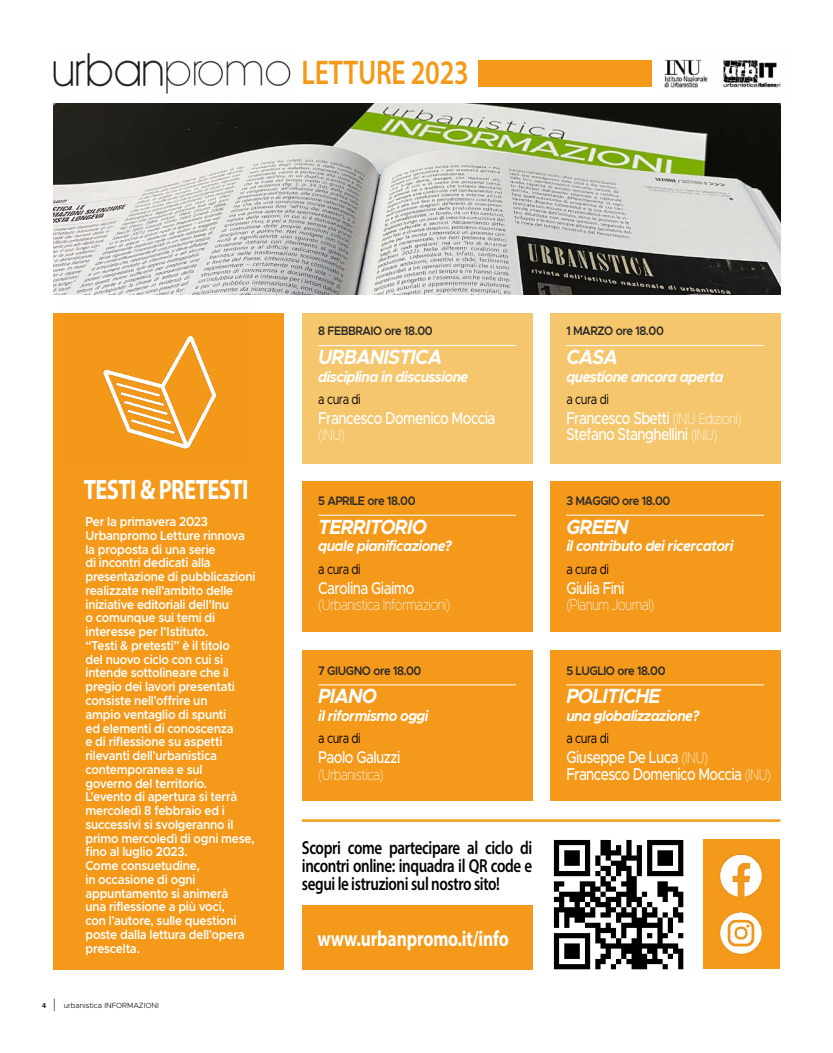
<style>
.page{position:relative;width:833px;height:1053px;background:#fff}
.page>*{position:absolute;margin:0;border:0;box-sizing:border-box;transform-origin:0 0}
.t1{font:600 34.38px "Myriad Pro";letter-spacing:-.01em;color:#f59918;scale:.8 1}
.t2{font:700 28.12px "Myriad Pro";letter-spacing:-.025em;color:#fff;scale:.8 1}
.t3{font:700 21.88px "Myriad Pro";letter-spacing:-.01em;color:#fff;scale:.8 1}
.t4{font:italic 700 20.62px "Metropolis";letter-spacing:-.04em;color:#fff;scale:.91 1}
.t5{font:600 18.75px/18px "Myriad Pro";letter-spacing:-.025em;color:#020203;text-align:justify;scale:.8 1}
.t6{font:500 17.25px/16.2px "Metropolis";letter-spacing:-.04em;color:#fff;scale:.8 1}
.t7{font:100 15.62px "Metropolis";letter-spacing:-.04em;color:#fff;scale:.8 1}
.t8{font:italic 700 15.12px "Metropolis";letter-spacing:-.04em;color:#fff;scale:.91 1}
.t9{font:14px "Metropolis";letter-spacing:-.04em;color:#000;scale:.8 1}
.t10{font:600 13px/13.8px "Metropolis";letter-spacing:-.015em;color:#fff;scale:.91 1}
.t11{font:600 12.38px "Metropolis";letter-spacing:-.04em;color:#282827;scale:.91 1}
.t12{font:300 7.5px "Metropolis";color:#000}
.s1{font-family:"Myriad Pro";font-weight:600}
.s2{font-family:"Myriad Pro";font-size:12.5px}
.s3{font-weight:100;font-size:15.62px}
</style>
<div class="page">
<img style="left:54px;top:104px;width:726px;height:190px">
<img style="left:54px;top:53px;width:237px;height:41px">
<div style="left:478px;top:60px;width:173px;height:27px;background:#f5991a"></div>
<div style="left:302px;top:313px;width:230px;height:150px;background:#f5c66c"></div>
<hr style="left:318px;top:345px;width:198px;height:1px;background:#fff">
<div style="left:302px;top:481px;width:230px;height:151px;background:#f5991a"></div>
<hr style="left:318px;top:514px;width:198px;height:1px;background:#fff">
<div style="left:302px;top:650px;width:230px;height:150px;background:#f5991a"></div>
<hr style="left:318px;top:684px;width:198px;height:1px;background:#fff">
<div style="left:550px;top:481px;width:230px;height:151px;background:#f5991a"></div>
<hr style="left:566px;top:514px;width:198px;height:1px;background:#fff">
<div style="left:550px;top:650px;width:230px;height:150px;background:#f5991a"></div>
<hr style="left:566px;top:684px;width:198px;height:1px;background:#fff">
<div style="left:550px;top:313px;width:230px;height:150px;background:#f5c66c"></div>
<hr style="left:566px;top:345px;width:198px;height:1px;background:#fff">
<div style="left:302px;top:905px;width:230px;height:64px;background:#f5991a"></div>
<hr style="left:302px;top:819px;width:478px;height:2px;background:#f5991a">
<div style="left:54px;top:313px;width:230px;height:656px;background:#f5991a"></div>
<img style="left:553px;top:839px;width:131px;height:131px">
<div style="left:703px;top:839px;width:77px;height:129px;background:#f5991a"></div>
<img style="left:719px;top:854px;width:44px;height:43px">
<img style="left:719px;top:912px;width:44px;height:43px">
<img style="left:62px;top:293px;width:189px;height:156px">
<img style="left:664px;top:59px;width:117px;height:29px">
<h1 class="t1" style="left:301px;top:51px;width:211px">LETTURE 2023</h1>
<h2 class="t2" style="left:84px;top:471px;width:208px">TESTI &amp; PRETESTI</h2>
<p class="t10" style="left:85px;top:514px;width:188px">Per la primavera 2023<br>Urbanpromo Letture rinnova la proposta di una serie<br>di incontri dedicati alla presentazione di pubblicazioni realizzate nell’ambito delle iniziative editoriali dell’Inu<br>o comunque sui temi di interesse per l’Istituto.<br>“Testi &amp; pretesti” è il titolo<br>del nuovo ciclo con cui si intende sottolineare che il pregio dei lavori presentati consiste nell’offrire un<br>ampio ventaglio di spunti<br>ed elementi di conoscenza<br>e di riflessione su aspetti rilevanti dell’urbanistica contemporanea e sul<br>governo del territorio.<br>L’evento di apertura si terrà mercoledì 8 febbraio ed i successivi si svolgeranno il primo mercoledì di ogni mese, fino al luglio 2023.<br>Come consuetudine,<br>in occasione di ogni appuntamento si animerà<br>una riflessione a più voci,<br>con l’autore, sulle questioni poste dalla lettura dell’opera prescelta.</p>
<p class="t12" style="left:42px;top:1000px;width:118px"><span class="s1">4</span> <span class="s2">|</span> urbanistica INFORMAZIONI</p>
<p class="t11" style="left:318px;top:323px;width:127px">8 FEBBRAIO ore 18.00</p>
<h3 class="t4" style="left:318px;top:344px;width:138px">URBANISTICA</h3>
<p class="t8" style="left:318px;top:367px;width:166px">disciplina in discussione</p>
<p class="t9" style="left:318px;top:390px;width:55px">a cura di</p>
<h3 class="t6" style="left:318px;top:410px;width:223px">Francesco Domenico Moccia</h3>
<p class="t7" style="left:318px;top:425px;width:35px">(INU)</p>
<p class="t11" style="left:318px;top:493px;width:108px">5 APRILE ore 18.00</p>
<h3 class="t4" style="left:318px;top:513px;width:121px">TERRITORIO</h3>
<p class="t8" style="left:318px;top:536px;width:148px">quale pianificazione?</p>
<p class="t9" style="left:318px;top:560px;width:55px">a cura di</p>
<h3 class="t6" style="left:318px;top:579px;width:122px">Carolina Giaimo</h3>
<p class="t7" style="left:318px;top:595px;width:166px">(Urbanistica Informazioni)</p>
<p class="t11" style="left:318px;top:662px;width:115px">7 GIUGNO ore 18.00</p>
<h3 class="t4" style="left:318px;top:683px;width:66px">PIANO</h3>
<p class="t8" style="left:318px;top:706px;width:123px">il riformismo oggi</p>
<p class="t9" style="left:318px;top:729px;width:55px">a cura di</p>
<h3 class="t6" style="left:318px;top:749px;width:104px">Paolo Galuzzi</h3>
<p class="t7" style="left:318px;top:764px;width:83px">(Urbanistica)</p>
<h3 class="t5" style="left:302px;top:837px;width:289px">Scopri come partecipare al ciclo di incontri online: inquadra il QR code e segui le istruzioni sul nostro sito!</h3>
<h3 class="t3" style="left:317px;top:924px;width:241px">www.urbanpromo.it/info</h3>
<p class="t11" style="left:566px;top:323px;width:109px">1 MARZO ore 18.00</p>
<h3 class="t4" style="left:566px;top:344px;width:58px">CASA</h3>
<p class="t8" style="left:566px;top:367px;width:174px">questione ancora aperta</p>
<p class="t9" style="left:566px;top:390px;width:55px">a cura di</p>
<h3 class="t6" style="left:566px;top:410px;width:220px">Francesco Sbetti <span class="s3">(INU Edizioni)<br></span>Stefano Stanghellini <span class="s3">(INU)</span></h3>
<p class="t11" style="left:566px;top:493px;width:116px">3 MAGGIO ore 18.00</p>
<h3 class="t4" style="left:566px;top:513px;width:70px">GREEN</h3>
<p class="t8" style="left:566px;top:536px;width:185px">il contributo dei ricercatori</p>
<p class="t9" style="left:566px;top:560px;width:55px">a cura di</p>
<h3 class="t6" style="left:566px;top:579px;width:74px">Giulia Fini</h3>
<p class="t7" style="left:566px;top:595px;width:111px">(Planum Journal)</p>
<p class="t11" style="left:566px;top:662px;width:111px">5 LUGLIO ore 18.00</p>
<h3 class="t4" style="left:566px;top:683px;width:105px">POLITICHE</h3>
<p class="t8" style="left:566px;top:706px;width:148px">una globalizzazione?</p>
<p class="t9" style="left:566px;top:729px;width:55px">a cura di</p>
<h3 class="t6" style="left:566px;top:749px;width:257px">Giuseppe De Luca <span class="s3">(INU)<br></span>Francesco Domenico Moccia <span class="s3">(INU)</span></h3>
</div>
